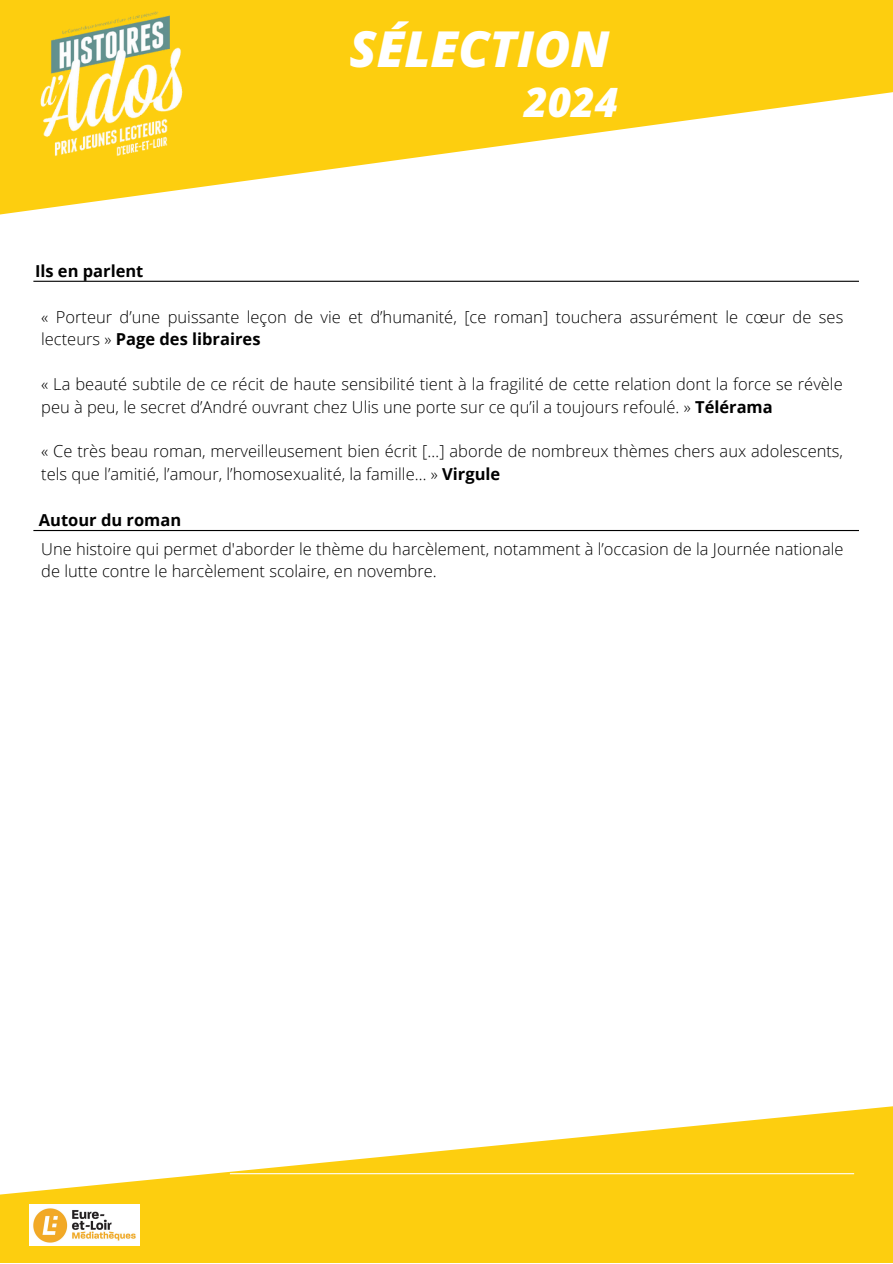
<style>
.page{position:relative;width:893px;height:1264px;background:#fff}
.page>*{position:absolute;margin:0;border:0;box-sizing:border-box;transform-origin:0 0}
.t1{font:italic 800 49.5px "Open Sans";color:#fff}
.t2{font:italic 800 40.5px "Open Sans";color:#fff}
.t3{font:300 16.5px/22.5px "Open Sans";color:#000}
.t4{font:700 16.5px "Open Sans";color:#000}
.s1{font-weight:700}
</style>
<div class="page">
<svg style="left:0;top:0;width:892px;height:215px;fill:#fdce0f"></svg>
<hr style="left:33px;top:281px;width:825px;height:1px;background:#000">
<svg style="left:0;top:1106px;width:892px;height:156px;fill:#fdce0f"></svg>
<img style="left:0;top:0;width:240px;height:198px">
<img style="left:29px;top:1203px;width:111px;height:42px">
<hr style="left:230px;top:1173px;width:624px;height:1px;background:#fff">
<hr style="left:33px;top:530px;width:825px;height:1px;background:#000">
<p class="t4" style="left:35px;top:259px;width:110px">Ils en parlent</p>
<p class="t1" style="left:349px;top:14px;width:261px">SÉLECTION</p>
<p class="t2" style="left:524px;top:74px;width:95px">2024</p>
<p class="t3" style="left:41px;top:305px;width:803px">« Porteur d’une puissante leçon de vie et d’humanité, [ce roman] touchera assurément le cœur de ses lecteurs » <span class="s1">Page des libraires</span></p>
<p class="t3" style="left:41px;top:372px;width:803px">« La beauté subtile de ce récit de haute sensibilité tient à la fragilité de cette relation dont la force se révèle peu à peu, le secret d’André ouvrant chez Ulis une porte sur ce qu’il a toujours refoulé. » <span class="s1">Télérama</span></p>
<p class="t3" style="left:41px;top:440px;width:803px">« Ce très beau roman, merveilleusement bien écrit […] aborde de nombreux thèmes chers aux adolescents, tels que l’amitié, l’amour, l’homosexualité, la famille… » <span class="s1">Virgule</span></p>
<p class="t4" style="left:39px;top:508px;width:144px">Autour du roman</p>
<p class="t3" style="left:41px;top:537px;width:803px">Une histoire qui permet d'aborder le thème du harcèlement, notamment à l’occasion de la Journée nationale de lutte contre le harcèlement scolaire, en novembre.</p>
</div>
